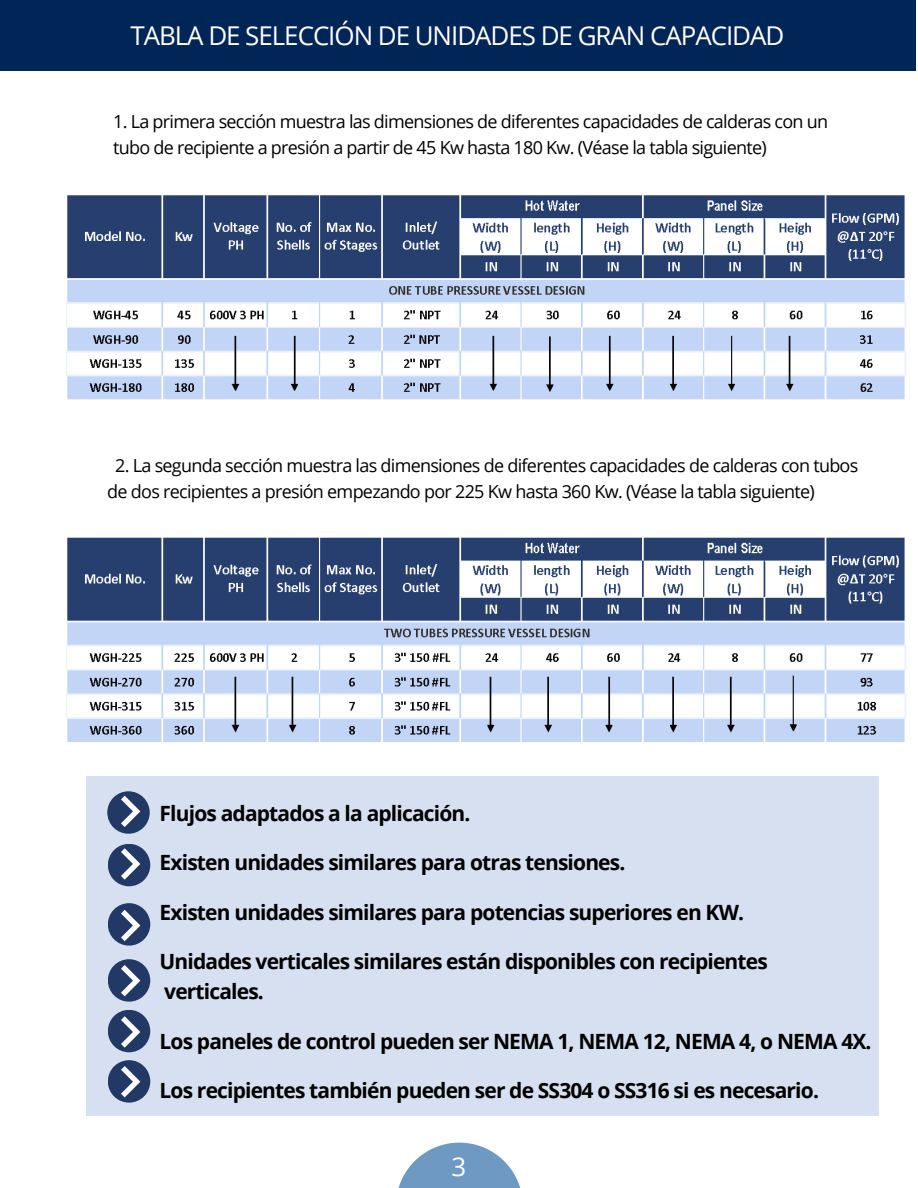
<style>
.page{position:relative;width:918px;height:1188px;background:#fff}
.page>*{position:absolute;margin:0;border:0;box-sizing:border-box;transform-origin:0 0}
.t1{font:25.95px "Open Sans";letter-spacing:-.04em;color:#fff}
.t2{font:700 21px "Open Sans";letter-spacing:-.04em;color:#000}
.t3{font:18px/25.8px "Open Sans";letter-spacing:-.04em;color:#000}
</style>
<div class="page">
<div style="left:0;top:0;width:916px;height:71px;background:#002557"></div>
<svg style="left:398px;top:1143px;width:123px;height:45px;fill:#6e99c2"></svg>
<div style="left:87px;top:776px;width:792px;height:339px;background:#d7e0f1"></div>
<div style="left:107px;top:791px;width:43px;height:43px;background:#223865;border-radius:50%"></div>
<svg style="left:121px;top:796px;width:19px;height:31px"></svg>
<div style="left:108px;top:844px;width:42px;height:42px;background:#223865;border-radius:50%"></div>
<div style="left:108px;top:903px;width:42px;height:43px;background:#223865;border-radius:50%"></div>
<div style="left:108px;top:959px;width:42px;height:43px;background:#223865;border-radius:50%"></div>
<div style="left:108px;top:1010px;width:42px;height:42px;background:#223865;border-radius:50%"></div>
<svg style="left:121px;top:848px;width:19px;height:32px"></svg>
<svg style="left:121px;top:910px;width:19px;height:31px"></svg>
<svg style="left:121px;top:965px;width:19px;height:31px"></svg>
<svg style="left:121px;top:1016px;width:19px;height:32px"></svg>
<img style="left:66px;top:195px;width:840px;height:205px">
<img style="left:66px;top:537px;width:840px;height:205px">
<div style="left:108px;top:1060px;width:42px;height:43px;background:#223865;border-radius:50%"></div>
<svg style="left:121px;top:1066px;width:19px;height:31px"></svg>
<p class="t1" style="left:130px;top:17px;width:655px">TABLA DE SELECCIÓN DE UNIDADES DE GRAN CAPACIDAD</p>
<p class="t3" style="left:113px;top:109px;width:716px">1. La primera sección muestra las dimensiones de diferentes capacidades de calderas con un tubo de recipiente a presión a partir de 45 Kw hasta 180 Kw. (Véase la tabla siguiente)</p>
<p class="t3" style="left:107px;top:452px;width:753px;text-indent:8px">2. La segunda sección muestra las dimensiones de diferentes capacidades de calderas con tubos de dos recipientes a presión empezando por 225 Kw hasta 360 Kw. (Véase la tabla siguiente)</p>
<p class="t2" style="left:160px;top:798px;width:312px">Flujos adaptados a la aplicación.</p>
<p class="t2" style="left:160px;top:848px;width:467px">Existen unidades similares para otras tensiones.</p>
<p class="t2" style="left:160px;top:897px;width:586px">Existen unidades similares para potencias superiores en KW.</p>
<p class="t2" style="left:160px;top:947px;width:610px">Unidades verticales similares están disponibles con recipientes</p>
<p class="t2" style="left:164px;top:977px;width:101px">verticales.</p>
<p class="t2" style="left:160px;top:1026px;width:714px">Los paneles de control pueden ser NEMA 1, NEMA 12, NEMA 4, o NEMA 4X.</p>
<p class="t2" style="left:160px;top:1076px;width:661px">Los recipientes también pueden ser de SS304 o SS316 si es necesario.</p>
<p class="t1" style="left:452px;top:1148px;width:16px">3</p>
</div>
